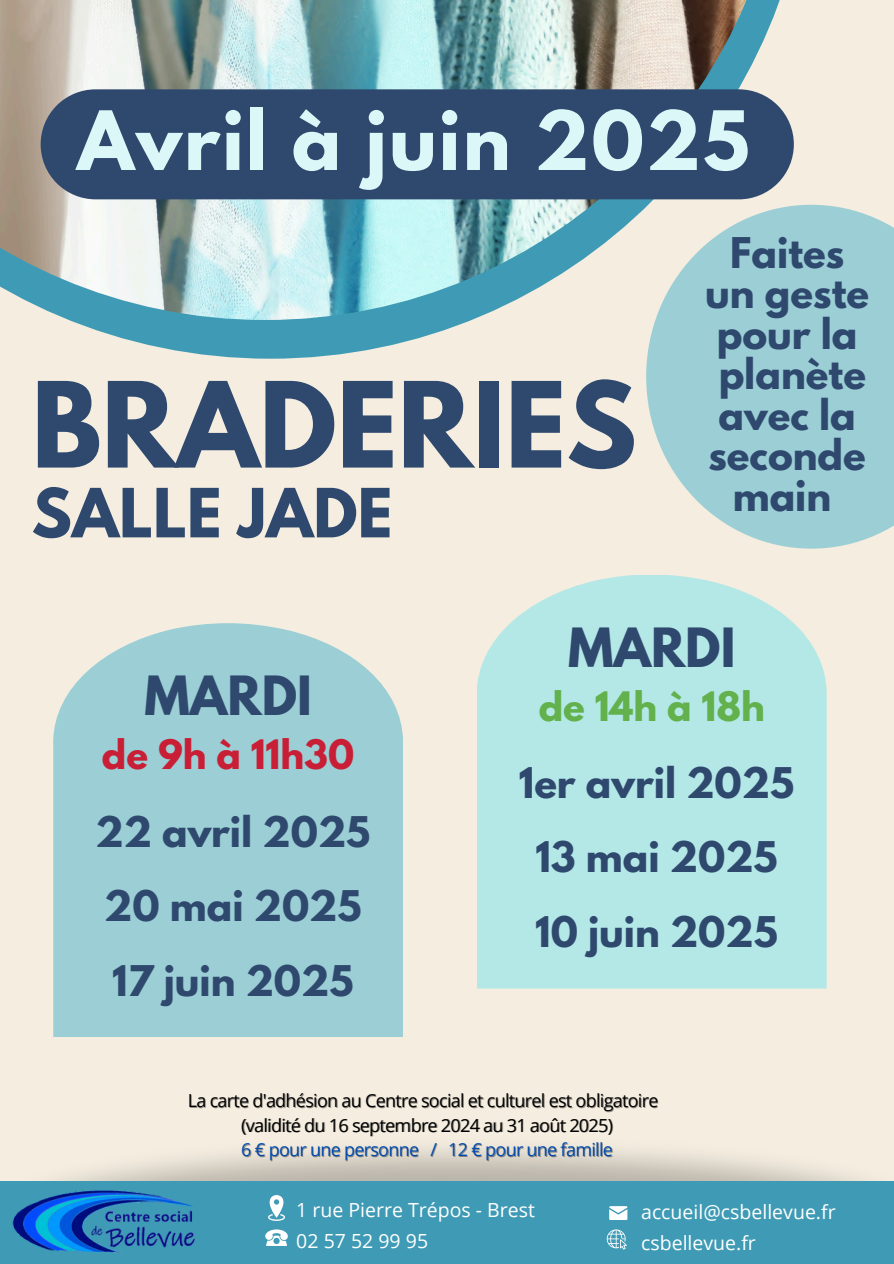
<style>
.page{position:relative;width:894px;height:1264px;background:#fff}
.page>*{position:absolute;margin:0;border:0;box-sizing:border-box;transform-origin:0 0}
.t1{font:700 105px "League Spartan";color:#2f496e}
.t2{font:700 72.3px "League Spartan";letter-spacing:.03em;color:#dcf7f7}
.t3{font:700 60px "League Spartan";color:#2f496e}
.t4{font:700 47.85px "League Spartan";color:#2f496e}
.t5{font:700 37.5px/40.5px "League Spartan";color:#2f496e;text-align:center}
.t6{font:700 36px "League Spartan";color:#c91f36}
.t7{font:700 36px "League Spartan";color:#62b14d}
.t8{font:19.5px "Open Sans";color:#fff}
.t9{font:18px/24.8px "Open Sans";letter-spacing:-.04em;color:#000;text-align:center}
.s1{color:#004aad}
.s2{color:rgb(0 0 0/.4)}
</style>
<div class="page">
<div style="left:0;top:0;width:893px;height:1263px;background:#f4ede0"></div>
<svg style="left:69px;top:135px;width:742px;height:224px"></svg>
<img style="left:0;top:0;width:786px;height:320px">
<div style="left:0;top:1181px;width:893px;height:82px;background:#3f9bb5"></div>
<img style="left:12px;top:1190px;width:183px;height:63px">
<svg style="left:268px;top:1195px;width:17px;height:25px"></svg>
<svg style="left:265px;top:1229px;width:23px;height:16px"></svg>
<svg style="left:606px;top:1229px;width:20px;height:20px"></svg>
<svg style="left:609px;top:1206px;width:18px;height:13px"></svg>
<div style="left:41px;top:89px;width:752px;height:110px;background:#2f496e"></div>
<svg style="left:646px;top:205px;width:247px;height:343px;fill:#9bcfd5"></svg>
<div style="left:53px;top:623px;width:350px;height:414px;background:#9bcfd5"></div>
<div style="left:477px;top:575px;width:349px;height:413px;background:#b4e8e7"></div>
<h3 class="t2" style="left:77px;top:105px;width:673px">Avril à juin 2025</h3>
<h2 class="t1" style="left:32px;top:373px;width:606px">BRADERIES</h2>
<h2 class="t3" style="left:32px;top:483px;width:362px">SALLE JADE</h2>
<p class="t5" style="left:705px;top:237px;width:165px">Faites un geste pour la planète avec la seconde main</p>
<p class="t4" style="left:144px;top:672px;width:169px">MARDI</p>
<p class="t6" style="left:102px;top:737px;width:254px">de 9h à 11h30</p>
<p class="t5" style="left:95px;top:799px;width:276px;line-height:74.2px;text-align:left">22 avril 2025<br>20 mai 2025<br>17 juin 2025</p>
<p class="t4" style="left:568px;top:623px;width:169px">MARDI</p>
<p class="t7" style="left:538px;top:688px;width:227px">de 14h à 18h</p>
<p class="t5" style="left:519px;top:750px;width:276px;line-height:74.2px">1er avril 2025<br>13 mai 2025<br>10 juin 2025</p>
<h3 class="t9" style="left:188px;top:1087px;width:472px">La carte d'adhésion au Centre social et culturel est obligatoire (validité du 16 septembre 2024 au 31 août 2025)<br><span class="s1">6 € pour une personne</span> <span class="s2">/</span> <span class="s1">12 € pour une famille</span></h3>
<h3 class="t8" style="left:296px;top:1195px;width:240px">1 rue Pierre Trépos - Brest</h3>
<h3 class="t8" style="left:296px;top:1227px;width:133px">02 57 52 99 95</h3>
<h3 class="t8" style="left:641px;top:1197px;width:196px">accueil@csbellevue.fr</h3>
<h1 class="t8" style="left:641px;top:1229px;width:116px">csbellevue.fr</h1>
</div>
